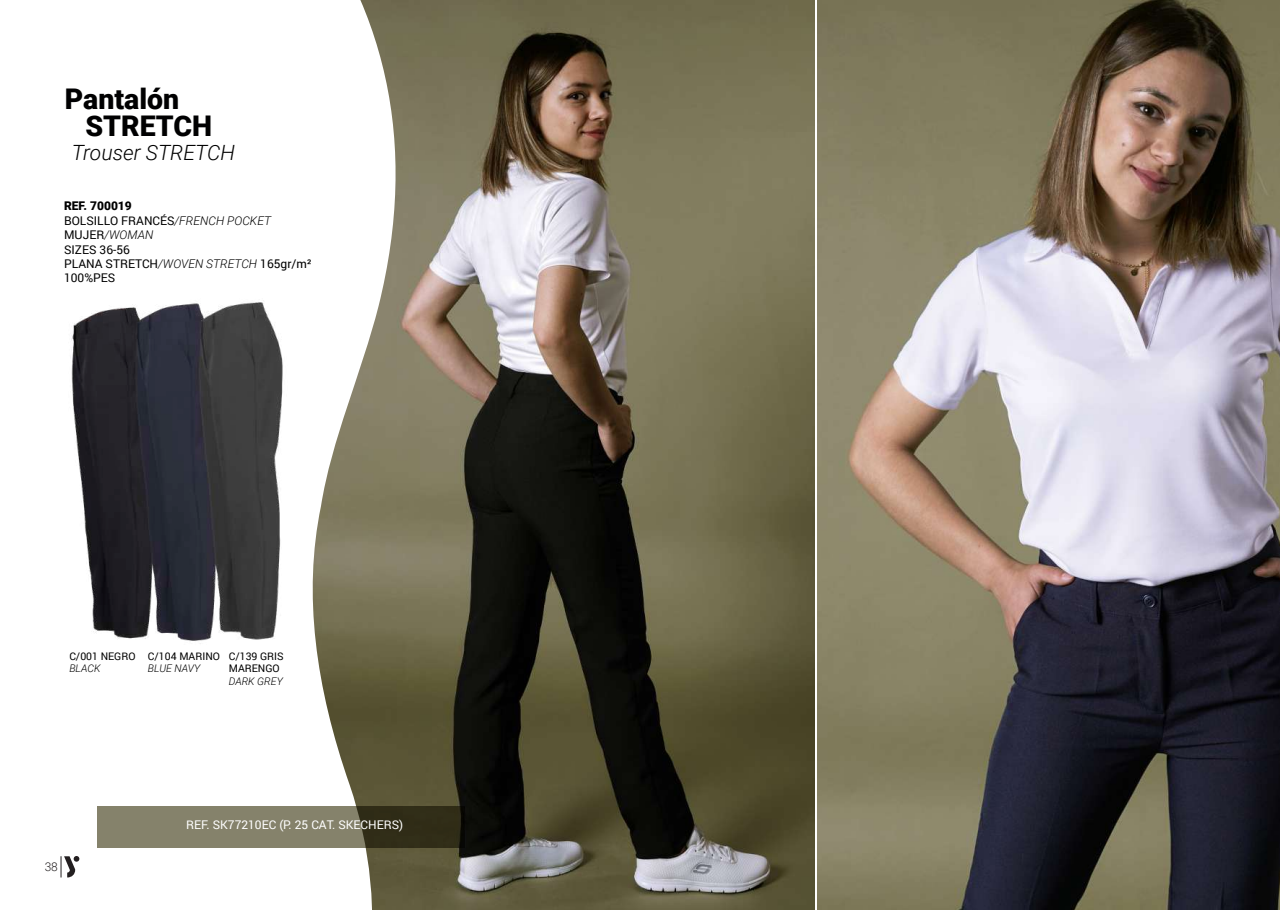
<style>
.page{position:relative;width:1280px;height:910px;background:#fff}
.page>*{position:absolute;margin:0;border:0;box-sizing:border-box;transform-origin:0 0}
.t1{font:900 28.5px/27.5px "Roboto";color:#000001}
.t2{font:italic 300 21px "Roboto";color:#000001}
.t3{font:12px/14.4px "Roboto";color:#000001}
.t4{font:12px "Roboto";color:#fff}
.t5{font:300 12px "Roboto";color:#231f20}
.t6{font:10.5px/12.6px "Roboto";color:#000001}
.t7{font:italic 300 10.5px "Roboto";color:#000001}
.s1{font-weight:900}
.s2{font-weight:300;font-style:italic}
</style>
<div class="page">
<img style="left:417px;top:0;width:398px;height:910px">
<svg style="left:60px;top:0;width:357px;height:910px"></svg>
<svg style="left:61px;top:856px;width:18px;height:21px"></svg>
<img style="left:817px;top:0;width:463px;height:910px">
<img style="left:60px;top:289px;width:231px;height:359px">
<svg style="left:97px;top:806px;width:367px;height:42px;background:#6c6953"></svg>
<h1 class="t1" style="left:85px;top:84px;width:128px;text-indent:-20px">Pantalón<br>STRETCH</h1>
<h2 class="t2" style="left:72px;top:138px;width:165px">Trouser STRETCH</h2>
<p class="t3" style="left:64px;top:199px;width:249px"><span class="s1">REF. 700019<br></span>BOLSILLO FRANCÉS<span class="s2">/FRENCH POCKET<br></span>MUJER<span class="s2">/WOMAN<br></span>SIZES 36-56<br>PLANA STRETCH<span class="s2">/WOVEN STRETCH</span> 165gr/m²<br>100%PES</p>
<p class="t6" style="left:69px;top:649px;width:68px">C/001 NEGRO</p>
<p class="t7" style="left:69px;top:661px;width:33px">BLACK</p>
<p class="t6" style="left:148px;top:649px;width:74px">C/104 MARINO</p>
<p class="t7" style="left:148px;top:661px;width:54px">BLUE NAVY</p>
<p class="t6" style="left:229px;top:649px;width:56px">C/139 GRIS<br>MARENGO</p>
<p class="t7" style="left:229px;top:674px;width:56px">DARK GREY</p>
<p class="t5" style="left:45px;top:859px;width:15px">38</p>
<p class="t4" style="left:186px;top:816px;width:219px">REF. SK77210EC (P. 25 CAT. SKECHERS)</p>
</div>
